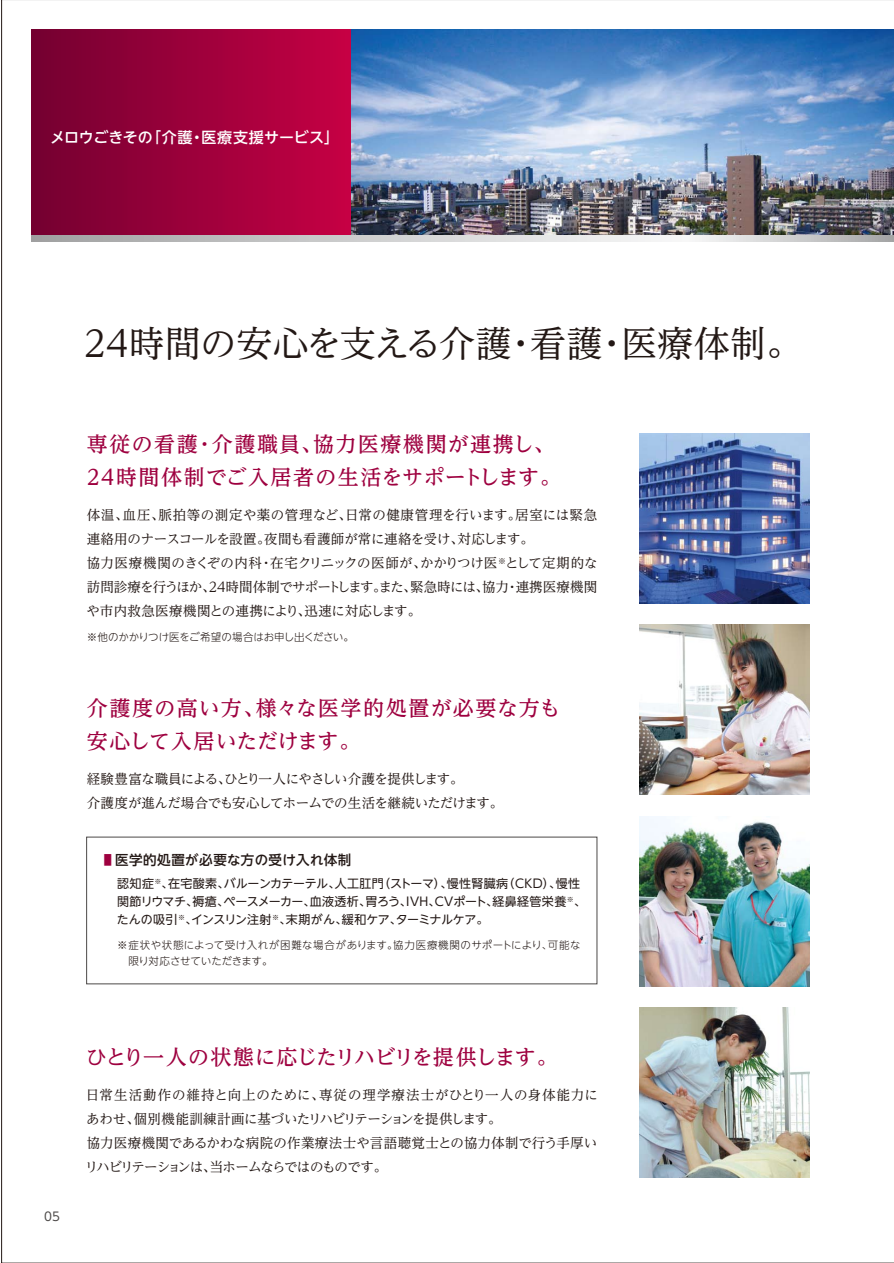
<style>
.page{position:relative;width:894px;height:1263px;background:#fff}
.page>*{position:absolute;margin:0;border:0;box-sizing:border-box;transform-origin:0 0}
.t1{font:36px "UD Reimin Pro";letter-spacing:.01em;color:#231815}
.t2{font:500 21px/33px "UD Reimin Pro";letter-spacing:.05em;color:#9e003f}
.t3{font:500 21px "UD Reimin Pro";letter-spacing:-.05em;color:#9e003f}
.t4{font:500 15px "UD Shin Go NT Pro";color:#fff}
.t5{font:13.5px/24px "UD Reimin Pro";letter-spacing:.005em;color:#231815}
.t6{font:13.5px/24px "UD Reimin Pro";letter-spacing:-.015em;color:#231815}
.t7{font:13.5px/24px "UD Reimin Pro";letter-spacing:-.04em;color:#231815}
.t8{font:500 13.5px "UD Shin Go NT Pro";letter-spacing:.03em;color:#231815}
.t9{font:12px/18px "UD Shin Go NT Pro";color:#231815}
.t10{font:12px "UD Shin Go NT Pro";color:#4c4948}
.t11{font:300 10.5px/16.5px "UD Shin Go NT Pro";letter-spacing:.035em;color:#231815}
.t12{font:300 10.5px "UD Shin Go NT Pro";letter-spacing:-.015em;color:#231815}
.s1{color:#9e003f}
</style>
<div class="page">
<img style="left:1px;top:0;width:893px;height:1262px">
<p class="t4" style="left:50px;top:125px;width:291px">メロウごきその「介護・医療支援サービス」</p>
<p class="t1" style="left:84px;top:314px;width:720px">24時間の安心を支える介護・看護・医療体制。</p>
<p class="t2" style="left:87px;top:426px;width:476px">専従の看護・介護職員、協力医療機関が連携し、<br>24時間体制でご入居者の生活をサポートします。</p>
<p class="t5" style="left:86px;top:502px;width:513px">体温、血圧、脈拍等の測定や薬の管理など、日常の健康管理を行います。居室には緊急連絡用のナースコールを設置。夜間も看護師が常に連絡を受け、対応します。<br>協力医療機関のきくぞの内科・在宅クリニックの医師が、かかりつけ医<sup>※</sup>として定期的な訪問診療を行うほか、24時間体制でサポートします。また、緊急時には、協力・連携医療機関や市内救急医療機関との連携により、迅速に対応します。　</p>
<p class="t12" style="left:87px;top:628px;width:269px">※他のかかりつけ医をご希望の場合はお申し出ください。</p>
<p class="t2" style="left:87px;top:690px;width:475px">介護度の高い方、様々な医学的処置が必要な方も安心して入居いただけます。</p>
<p class="t7" style="left:87px;top:766px;width:418px">経験豊富な職員による、ひとり一人にやさしい介護を提供します。<br>介護度が進んだ場合でも安心してホームでの生活を継続いただけます。</p>
<p class="t8" style="left:104px;top:849px;width:249px"><span class="s1">■</span> 医学的処置が必要な方の受け入れ体制</p>
<p class="t9" style="left:117px;top:874px;width:471px">認知症<sup>※</sup>、在宅酸素、バルーンカテーテル、人工肛門（ストーマ）、慢性腎臓病（CKD）、慢性関節リウマチ、褥瘡、ペースメーカー、血液透析、胃ろう、IVH、CVポート、経鼻経管栄養<sup>※</sup>、たんの吸引<sup>※</sup>、インスリン注射<sup>※</sup>、末期がん、緩和ケア、ターミナルケア。</p>
<p class="t11" style="left:128px;top:936px;width:453px;text-indent:-11px">※症状や状態によって受け入れが困難な場合があります。協力医療機関のサポートにより、可能な限り対応させていただきます。</p>
<p class="t10" style="left:44px;top:1206px;width:17px">05</p>
<p class="t3" style="left:86px;top:1039px;width:473px">ひとり一人の状態に応じたリハビリを提供します。</p>
<p class="t6" style="left:85px;top:1082px;width:514px">日常生活動作の維持と向上のために、専従の理学療法士がひとり一人の身体能力にあわせ、個別機能訓練計画に基づいたリハビリテーションを提供します。<br>協力医療機関であるかわな病院の作業療法士や言語聴覚士との協力体制で行う手厚いリハビリテーションは、当ホームならではのものです。</p>
</div>
